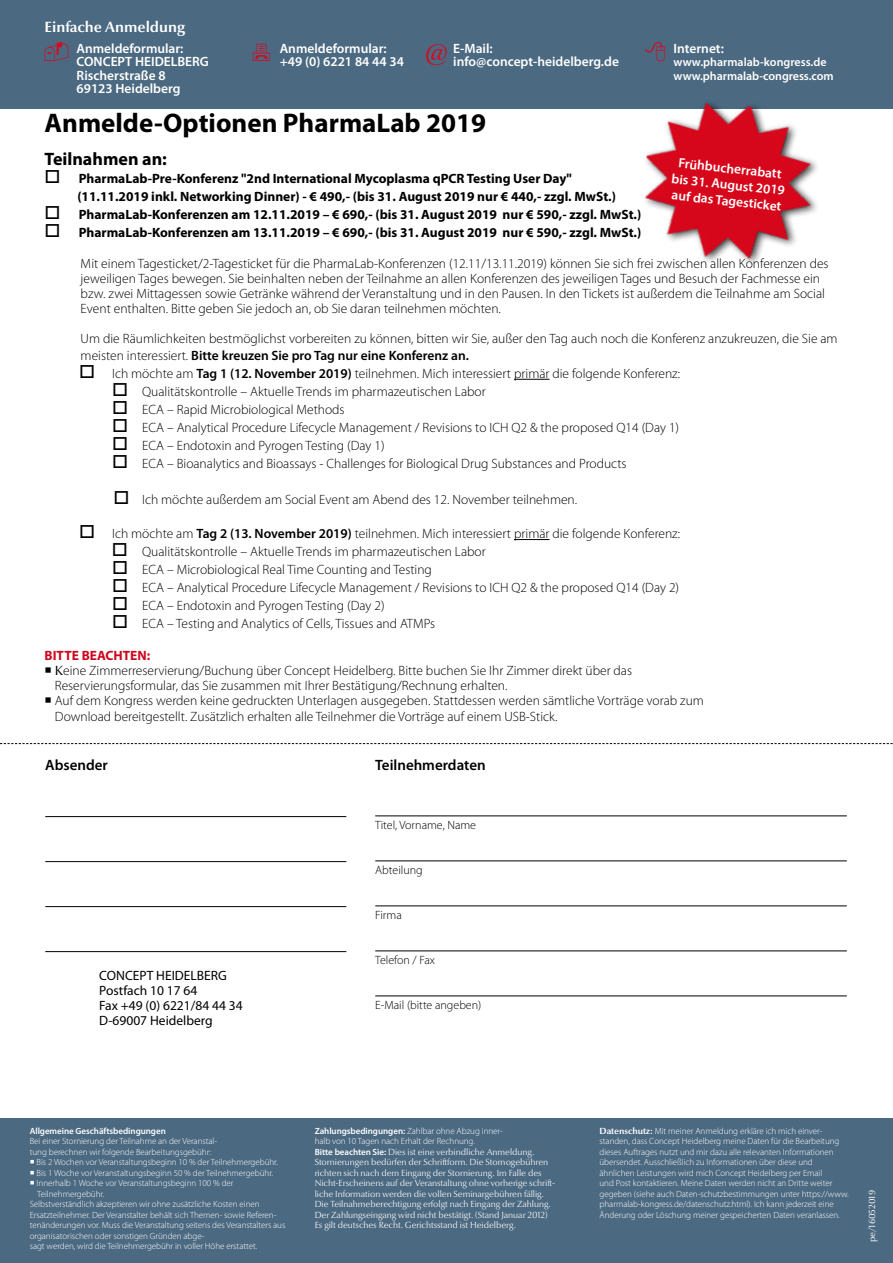
<style>
.page{position:relative;width:893px;height:1263px;background:#fff}
.page>*{position:absolute;margin:0;border:0;box-sizing:border-box;transform-origin:0 0}
.t1{font:700 27px "Myriad Pro";color:#000}
.t2{font:700 18px "Myriad Pro";color:#000}
.t3{font:600 15px "Myriad Pro";color:#000}
.t4{font:700 15px "Optima Nova LT";color:#fff}
.t5{font:300 13.5px/15px "Myriad Pro";color:#000}
.t6{font:700 13.5px/18px "Myriad Pro";color:#000}
.t7{font:600 13.5px/13.5px "Myriad Pro";color:#fff}
.t8{font:13.5px/15px "Myriad Pro";color:#000}
.t9{font:700 13.5px "Myriad Pro";color:#cd071e}
.t10{font:300 12px "Myriad Pro";color:#000}
.t11{font:600 12px/13.5px "Myriad Pro";letter-spacing:-.005em;color:#fff}
.t12{font:300 9px/10.5px "Myriad Pro";letter-spacing:-.005em;color:#fff}
.t13{font:300 9px/10.5px "Optima Nova LT";letter-spacing:-.005em;color:#fff}
.t14{font:600 9px "Myriad Pro";letter-spacing:-.005em;color:#fff}
.t15{font:9px "Optima Nova LT";color:#fff}
.s1{font-weight:600}
.s2{font-family:"Optima Nova LT";font-weight:400}
.s3{font-family:"Myriad Pro";font-weight:600}
.s4{font-family:"Optima Nova LT";font-weight:700}
</style>
<div class="page">
<hr style="left:514px;top:379px;width:35px;height:1px;background:#000">
<hr style="left:514px;top:539px;width:35px;height:1px;background:#000">
<svg style="left:0;top:743px;width:893px;height:1px"></svg>
<div style="left:0;top:0;width:893px;height:109px;background:#4b6981"></div>
<img style="left:644px;top:102px;width:173px;height:162px">
<hr style="left:45px;top:816px;width:301px;height:1px;background:#000">
<hr style="left:45px;top:861px;width:301px;height:1px;background:#000">
<hr style="left:45px;top:906px;width:301px;height:1px;background:#000">
<hr style="left:45px;top:951px;width:301px;height:1px;background:#000">
<hr style="left:375px;top:815px;width:472px;height:1px;background:#000">
<hr style="left:375px;top:860px;width:472px;height:1px;background:#000">
<hr style="left:375px;top:905px;width:472px;height:1px;background:#000">
<hr style="left:375px;top:950px;width:472px;height:1px;background:#000">
<hr style="left:375px;top:995px;width:472px;height:1px;background:#000">
<div style="left:0;top:1118px;width:893px;height:145px;background:#4b6981"></div>
<p class="t4" style="left:45px;top:18px;width:142px">Einfache Anmeldung</p>
<p class="t7" style="left:77px;top:41px;width:134px">Anmeldeformular:<br>CONCEPT HEIDELBERG<br>Rischerstraße 8<br>69123 Heidelberg</p>
<p class="t7" style="left:280px;top:41px;width:214px">Anmeldeformular:<br>+49 (0) 6221 84 44 34 <sup>@</sup> E-Mail:</p>
<p class="t7" style="left:453px;top:54px;width:167px">info@concept-heidelberg.de</p>
<p class="t7" style="left:674px;top:41px;width:52px">Internet:</p>
<p class="t11" style="left:674px;top:55px;width:162px">www.pharmalab-kongress.de www.pharmalab-congress.com</p>
<h1 class="t1" style="left:45px;top:108px;width:443px">Anmelde-Optionen PharmaLab 2019</h1>
<h2 class="t2" style="left:45px;top:149px;width:124px">Teilnahmen an:</h2>
<p class="t6" style="left:77px;top:169px;width:540px;text-indent:-33px">□ PharmaLab-Pre-Konferenz "2nd International Mycoplasma qPCR Testing User Day" (11.11.2019 inkl. Networking Dinner) - € 490,- (bis 31. August 2019 nur € 440,- zzgl. MwSt.)</p>
<p class="t6" style="left:45px;top:205px;width:598px">□ PharmaLab-Konferenzen am 12.11.2019 – € 690,- (bis 31. August 2019 nur € 590,- zzgl. MwSt.)</p>
<p class="t6" style="left:45px;top:223px;width:598px">□ PharmaLab-Konferenzen am 13.11.2019 – € 690,- (bis 31. August 2019 nur € 590,- zzgl. MwSt.)</p>
<p class="t5" style="left:81px;top:257px;width:749px">Mit einem Tagesticket/2-Tagesticket für die PharmaLab-Konferenzen (12.11/13.11.2019) können Sie sich frei zwischen allen Konferenzen des jeweiligen Tages bewegen. Sie beinhalten neben der Teilnahme an allen Konferenzen des jeweiligen Tages und Besuch der Fachmesse ein bzw. zwei Mittagessen sowie Getränke während der Veranstaltung und in den Pausen. In den Tickets ist außerdem die Teilnahme am Social Event enthalten. Bitte geben Sie jedoch an, ob Sie daran teilnehmen möchten.</p>
<p class="t5" style="left:81px;top:331px;width:758px;line-height:16.5px">Um die Räumlichkeiten bestmöglichst vorbereiten zu können, bitten wir Sie, außer den Tag auch noch die Konferenz anzukreuzen, die Sie am meisten interessiert. <span class="s1">Bitte kreuzen Sie pro Tag nur eine Konferenz an.</span></p>
<p class="t5" style="left:79px;top:366px;width:602px">□ Ich möchte am <span class="s1">Tag 1 (12. November 2019)</span> teilnehmen. Mich interessiert primär die folgende Konferenz:</p>
<p class="t5" style="left:112px;top:384px;width:375px">□ Qualitätskontrolle – Aktuelle Trends im pharmazeutischen Labor</p>
<p class="t5" style="left:112px;top:402px;width:234px">□ ECA – Rapid Microbiological Methods</p>
<p class="t5" style="left:112px;top:420px;width:568px">□ ECA – Analytical Procedure Lifecycle Management / Revisions to ICH Q2 &amp; the proposed Q14 (Day 1)</p>
<p class="t5" style="left:112px;top:438px;width:274px">□ ECA – Endotoxin and Pyrogen Testing (Day 1)</p>
<p class="t5" style="left:112px;top:456px;width:516px">□ ECA – Bioanalytics and Bioassays - Challenges for Biological Drug Substances and Products</p>
<p class="t5" style="left:114px;top:492px;width:465px">□ Ich möchte außerdem am Social Event am Abend des 12. November teilnehmen.</p>
<p class="t5" style="left:79px;top:526px;width:602px">□ Ich möchte am <span class="s1">Tag 2 (13. November 2019)</span> teilnehmen. Mich interessiert primär die folgende Konferenz:</p>
<p class="t5" style="left:112px;top:544px;width:376px">□ Qualitätskontrolle – Aktuelle Trends im pharmazeutischen Labor</p>
<p class="t5" style="left:112px;top:562px;width:321px">□ ECA – Microbiological Real Time Counting and Testing</p>
<p class="t5" style="left:112px;top:580px;width:568px">□ ECA – Analytical Procedure Lifecycle Management / Revisions to ICH Q2 &amp; the proposed Q14 (Day 2)</p>
<p class="t5" style="left:112px;top:598px;width:274px">□ ECA – Endotoxin and Pyrogen Testing (Day 2)</p>
<p class="t5" style="left:112px;top:616px;width:325px">□ ECA – Testing and Analytics of Cells, Tissues and ATMPs</p>
<p class="t9" style="left:45px;top:647px;width:107px">BITTE BEACHTEN:</p>
<p class="t5" style="left:55px;top:663px;width:579px;text-indent:-10px">○ <span class="s2">K</span>eine Zimmerreservierung/Buchung über Concept Heidelberg. Bitte buchen Sie Ihr Zimmer direkt über das<br>Reservierungsformular, das Sie zusammen mit Ihrer Bestätigung/Rechnung erhalten.</p>
<p class="t5" style="left:55px;top:692px;width:650px;line-height:16.5px;text-indent:-10px">○ Auf dem Kongress werden keine gedruckten Unterlagen ausgegeben. Stattdessen werden sämtliche Vorträge vorab zum<br>Download bereitgestellt. Zusätzlich erhalten alle Teilnehmer die Vorträge auf einem USB-Stick.</p>
<p class="t7" style="left:674px;top:154px;width:115px;line-height:16.2px;text-align:center;rotate:6deg">Frühbucherrabatt bis 31. August 2019 auf das Tagesticket</p>
<p class="t3" style="left:45px;top:756px;width:64px">Absender</p>
<p class="t8" style="left:99px;top:968px;width:145px">CONCEPT HEIDELBERG<br>Postfach 10 17 64<br>Fax +49 (0) 6221/84 44 34<br>D-69007 Heidelberg</p>
<p class="t3" style="left:375px;top:755px;width:112px">Teilnehmerdaten</p>
<p class="t10" style="left:375px;top:818px;width:102px">Titel, Vorname, Name</p>
<p class="t10" style="left:375px;top:863px;width:49px">Abteilung</p>
<p class="t10" style="left:375px;top:908px;width:28px">Firma</p>
<p class="t10" style="left:375px;top:953px;width:61px">Telefon / Fax</p>
<p class="t10" style="left:375px;top:998px;width:108px">E-Mail (bitte angeben)</p>
<p class="t14" style="left:30px;top:1125px;width:138px">Allgemeine Geschäftsbedingungen</p>
<p class="t12" style="left:30px;top:1136px;width:189px">Bei einer Stornierung der Teilnahme an der Veranstal&shy;tung berechnen wir folgende Bearbeitungsgebühr:</p>
<p class="t12" style="left:30px;top:1157px;width:250px">○ Bis 2 Wochen vor Veranstaltungsbeginn 10 % der Teilnehmergebühr.</p>
<p class="t12" style="left:30px;top:1167px;width:245px">○ Bis 1 Woche vor Veranstaltungsbeginn 50 % der Teilnehmergebühr.</p>
<p class="t12" style="left:30px;top:1178px;width:205px">○ Innerhalb 1 Woche vor Veranstaltungsbeginn 100 % der</p>
<p class="t12" style="left:37px;top:1188px;width:68px">Teilnehmergebühr.</p>
<p class="t12" style="left:30px;top:1199px;width:231px">Selbstverständlich akzeptieren wir ohne zusätzliche Kosten einen</p>
<p class="t12" style="left:30px;top:1209px;width:248px">Ersatzteilnehmer. Der Veranstalter behält sich Themen- sowie Referen-</p>
<p class="t12" style="left:30px;top:1220px;width:257px">tenänderungen vor. Muss die Veranstaltung seitens des Veranstalters aus</p>
<p class="t12" style="left:30px;top:1230px;width:176px">organisatorischen oder sonstigen Gründen abge-</p>
<p class="t12" style="left:30px;top:1241px;width:229px">sagt werden, wird die Teilnehmergebühr in voller Höhe erstattet.</p>
<p class="t12" style="left:315px;top:1125px;width:190px"><span class="s1">Zahlungsbedingungen:</span> Zahlbar ohne Abzug inner&shy;halb von 10 Tagen nach Erhalt der Rechnung.</p>
<p class="t13" style="left:315px;top:1146px;width:242px"><span class="s3">Bitte beachten Sie:</span> Dies ist eine verbindliche Anmeldung.<br>Stornierungen bedürfen der Schriftform. Die Stornogebühren richten sich nach dem Eingang der Stornierung. Im Falle des Nicht-Erscheinens auf der Veranstaltung ohne vorherige schrift&shy;liche Information werden die vollen Seminargebühren fällig.<br>Die Teilnahmeberechtigung erfolgt nach Eingang der Zahlung.<br>Der Zahlungseingang wird nicht bestätigt. (Stand Januar 2012)<br>Es gilt deutsches Recht. Gerichtsstand ist Heidelberg.</p>
<p class="t12" style="left:600px;top:1125px;width:251px"><span class="s4">Datenschutz:</span> Mit meiner Anmeldung erkläre ich mich einver&shy;standen, dass Concept Heidelberg meine Daten für die Bearbeitung dieses Auftrages nutzt und mir dazu alle relevanten Informationen übersendet. Ausschließlich zu Informationen über diese und ähnlichen Leistungen wird mich Concept Heidelberg per Email<br>und Post kontaktieren. Meine Daten werden nicht an Dritte weiter gegeben (siehe auch Daten-schutzbestimmungen unter https://www. pharmalab-kongress.de/datenschutz.html). Ich kann jederzeit eine Änderung oder Löschung meiner gespeicherten Daten veranlassen.</p>
<p class="t15" style="left:867px;top:1242px;width:54px;rotate:-90deg">pe/16052019</p>
<p class="t15" style="left:867px;top:1224px;width:32px;rotate:-90deg">4112018</p>
</div>
